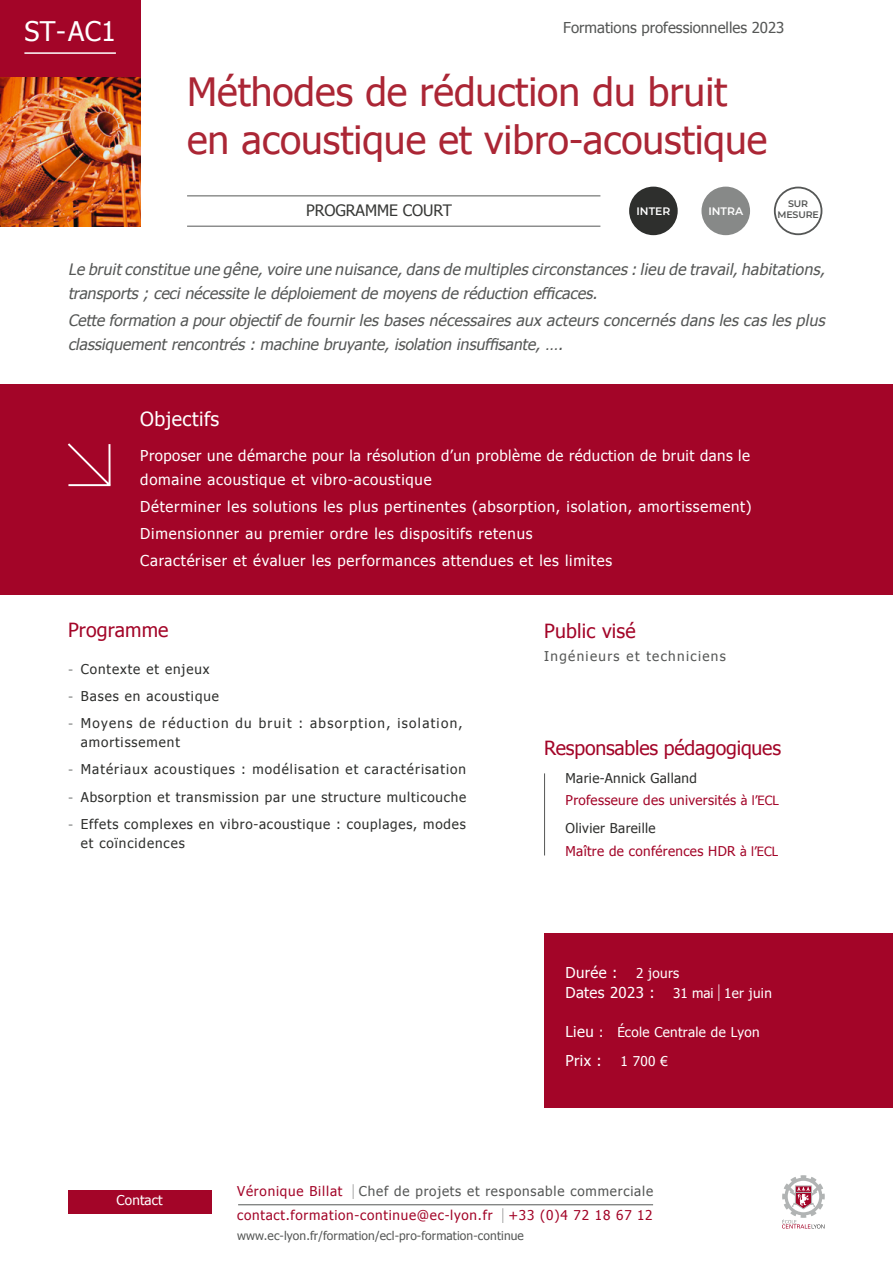
<style>
.page{position:relative;width:893px;height:1263px;background:#fff}
.page>*{position:absolute;margin:0;border:0;box-sizing:border-box;transform-origin:0 0}
.t1{font:39px/48px "Tahoma";color:#ab2635}
.t2{font:27px "Tahoma";color:#fff}
.t3{font:19.5px "Tahoma";letter-spacing:-.01em;color:#a30528}
.t4{font:19.5px "Tahoma";letter-spacing:.01em;color:#a30528}
.t5{font:19.5px "Tahoma";letter-spacing:.025em;color:#fff}
.t6{font:italic 15.75px/24px "Tahoma";color:#555756}
.t7{font:15.75px "Tahoma";letter-spacing:-.005em;color:#383937}
.t8{font:15px/27px "Tahoma";letter-spacing:.05em;color:#fff}
.t9{font:15px/24px "Tahoma";letter-spacing:.03em;color:#fff}
.t10{font:15px "Tahoma";color:#555756}
.t11{font:15px "Tahoma";letter-spacing:.025em;color:#fff}
.t12{font:13.5px/27.3px "Tahoma";letter-spacing:.07em;color:#2e2f2d}
.t13{font:13.5px/22.2px "Tahoma";letter-spacing:.025em;color:#a30528}
.t14{font:13.5px/27.3px "Tahoma";letter-spacing:.1em;color:#2e2f2d}
.t15{font:13.5px "Tahoma";letter-spacing:.025em;color:#fff}
.t16{font:13.5px "Tahoma";letter-spacing:.055em;color:#a30528}
.t17{font:13.5px "Tahoma";letter-spacing:.06em;color:#555756}
.t18{font:13.5px "Tahoma";letter-spacing:.1em;color:#555756}
.t19{font:12px "Tahoma";letter-spacing:.01em;color:#555756}
.t20{font:600 10.8px "Montserrat";color:#fff}
.t21{font:600 9.45px/11.4px "Montserrat";letter-spacing:-.015em;color:#555756;text-align:center}
.s1{font-family:"Montserrat";font-weight:500;font-size:14.1px;color:#878988}
.s2{color:#2e2f2d}
.s3{font-size:12.75px}
.s4{font-family:"Montserrat";font-size:23.7px}
.s5{font-size:15px}
.s6{color:#a30528}
.s7{font-family:"Montserrat";font-weight:500;font-size:21px;color:#000}
</style>
<div class="page">
<img style="left:0;top:77px;width:140px;height:149px">
<div style="left:0;top:385px;width:893px;height:210px;background:#a30528"></div>
<div style="left:0;top:0;width:140px;height:77px;background:#a30528"></div>
<div style="left:544px;top:933px;width:349px;height:175px;background:#a30528"></div>
<hr style="left:544px;top:773px;width:1px;height:82px;background:#555756">
<svg style="left:67px;top:443px;width:44px;height:44px"></svg>
<hr style="left:187px;top:196px;width:413px;height:1px;background:#555756">
<hr style="left:187px;top:226px;width:413px;height:1px;background:#555756">
<div style="left:630px;top:188px;width:47px;height:46px;background:#2e2f2d;border-radius:50%"></div>
<div style="left:629px;top:187px;width:49px;height:48px;border:2px solid #2e2f2d;border-radius:50%"></div>
<div style="left:702px;top:188px;width:47px;height:46px;background:#878988;border-radius:50%"></div>
<div style="left:701px;top:187px;width:49px;height:48px;border:2px solid #878988;border-radius:50%"></div>
<div style="left:774px;top:187px;width:48px;height:48px;border:2px solid #555756;border-radius:50%"></div>
<hr style="left:24px;top:52px;width:92px;height:2px;background:#fff">
<hr style="left:238px;top:1204px;width:415px;height:1px;background:#555756">
<div style="left:68px;top:1190px;width:143px;height:23px;background:#a30528"></div>
<svg style="left:782px;top:1175px;width:43px;height:53px"></svg>
<h2 class="t2" style="left:24px;top:13px;width:93px">ST-AC1</h2>
<p class="t10" style="left:563px;top:18px;width:223px">Formations professionnelles 2023</p>
<h1 class="t1" style="left:187px;top:66px;width:582px">Méthodes de réduction du bruit en acoustique et vibro-acoustique</h1>
<p class="t7" style="left:306px;top:200px;width:147px">PROGRAMME COURT</p>
<p class="t20" style="left:636px;top:203px;width:35px">INTER</p>
<p class="t20" style="left:708px;top:203px;width:36px">INTRA</p>
<p class="t21" style="left:777px;top:197px;width:43px">SUR<br>MESURE</p>
<p class="t6" style="left:68px;top:256px;width:762px">Le bruitconstitue une gêne,voire une nuisance,dans de multiples circonstances :lieu de travail,habitations, transports ; ceci nécessite le déploiement de moyens de réduction efficaces.</p>
<p class="t6" style="left:68px;top:307px;width:762px">Cette formation a pourobjectifde fournir les bases nécessaires aux acteurs concernés dans les cas les plus classiquement rencontrés : machine bruyante, isolation insuffisante, ….</p>
<p class="t5" style="left:140px;top:405px;width:80px">Objectifs</p>
<p class="t9" style="left:140px;top:443px;width:611px">Proposer une démarche pour la résolution d’un problème de réduction de bruit dans le domaine acoustique et vibro-acoustique</p>
<p class="t8" style="left:140px;top:492px;width:613px">Déterminer les solutions les plus pertinentes (absorption, isolation, amortissement)<br>Dimensionner au premier ordre les dispositifs retenus<br>Caractériser et évaluer les performances attendues et les limites</p>
<p class="t4" style="left:68px;top:617px;width:102px">Programme</p>
<p class="t14" style="left:68px;top:654px;width:396px"><span class="s1">‐</span> Contexte et enjeux<br><span class="s1">‐</span> Bases en acoustique<br><span class="s1">‐</span> Moyens de réduction du bruit : absorption, isolation,</p>
<p class="t12" style="left:68px;top:728px;width:400px;text-indent:13px">amortissement<br><span class="s1">‐</span> Matériaux acoustiques : modélisation et caractérisation <span class="s1">‐</span> Absorption et transmission par une structure multicouche <span class="s1">‐</span> Effets complexes en vibro-acoustique : couplages, modes</p>
<p class="t12" style="left:81px;top:828px;width:105px">et coïncidences</p>
<p class="t4" style="left:544px;top:618px;width:93px">Public visé</p>
<p class="t18" style="left:544px;top:647px;width:183px">Ingénieurs et techniciens</p>
<p class="t3" style="left:544px;top:734px;width:238px">Responsables pédagogiques</p>
<p class="t13" style="left:566px;top:766px;width:215px"><span class="s2">Marie-Annick Galland<br></span>Professeure des universités <span class="s3">à l’ECL</span></p>
<p class="t13" style="left:566px;top:817px;width:214px"><span class="s2">Olivier Bareille<br></span>Maître de conférences HDR <span class="s3">à l’ECL</span></p>
<p class="t8" style="left:566px;top:958px;width:53px">Durée :</p>
<p class="t15" style="left:636px;top:964px;width:45px">2 jours</p>
<p class="t11" style="left:565px;top:982px;width:91px">Dates 2023 :</p>
<p class="t15" style="left:673px;top:984px;width:100px">31 mai <span class="s4">I</span> 1er juin</p>
<p class="t15" style="left:565px;top:1023px;width:196px"><span class="s5">Lieu</span> : École Centrale de Lyon</p>
<p class="t8" style="left:565px;top:1046px;width:38px">Prix :</p>
<p class="t15" style="left:620px;top:1052px;width:49px">1 700 €</p>
<p class="t15" style="left:117px;top:1191px;width:48px">Contact</p>
<p class="t17" style="left:237px;top:1182px;width:417px"><span class="s6">Véronique Billat</span> <span class="s7">I</span> Chef de projets et responsable commerciale</p>
<p class="t16" style="left:237px;top:1206px;width:417px">contact.formation-continue@ec-lyon.fr <span class="s7">I</span> +33 (0)4 72 18 67 12</p>
<p class="t19" style="left:237px;top:1227px;width:288px">www.ec-lyon.fr/formation/ecl-pro-formation-continue</p>
</div>
